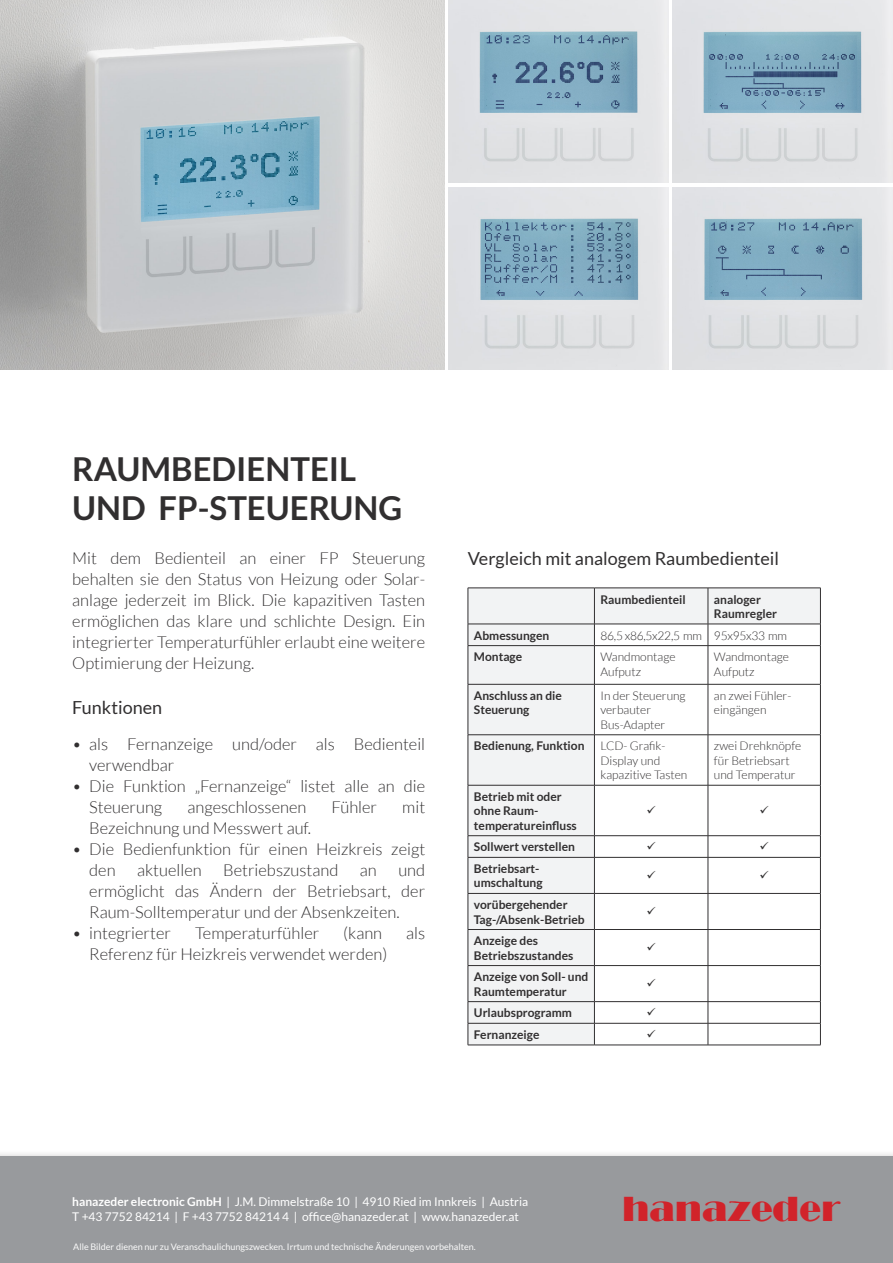
<style>
.page{position:relative;width:893px;height:1263px;background:#fff}
.page>*{position:absolute;margin:0;border:0;box-sizing:border-box;transform-origin:0 0}
.t1{font:36px "Drury Lane";color:#d1232a}
.t2{font:700 33px/39.6px "Lato";color:#312f30}
.t3{font:18px "Lato";color:#312f30}
.Fliesstext{font:300 16.5px/21px "Lato";color:#312f30}
.t4{font:700 12px/14.4px "Lato";color:#312f30}
.t5{font:300 12px/14.4px "Lato";color:#312f30}
.t6{font:12px "Lato";color:#fff}
.t7{font:300 12px "Lato";letter-spacing:-.02em;color:#312f30}
.t8{font:9px "Lato";color:#fafafa}
.s1{font-weight:700}
</style>
<div class="page">
<div style="left:0;top:1150px;width:893px;height:113px;background:#231f20;opacity:.4"></div>
<div style="left:0;top:1157px;width:893px;height:106px;background:#989a9d"></div>
<div style="left:469px;top:646px;width:125px;height:399px;background:#f2f3f4"></div>
<hr style="left:468px;top:1045px;width:126px;height:1px;background:#312f30">
<hr style="left:594px;top:1045px;width:114px;height:1px;background:#312f30">
<hr style="left:708px;top:1045px;width:113px;height:1px;background:#312f30">
<svg style="left:468px;top:588px;width:353px;height:57px"></svg>
<hr style="left:468px;top:645px;width:126px;height:1px;background:#312f30">
<hr style="left:468px;top:646px;width:1px;height:38px;background:#312f30">
<hr style="left:594px;top:645px;width:114px;height:1px;background:#312f30">
<hr style="left:594px;top:646px;width:1px;height:38px;background:#312f30">
<hr style="left:708px;top:645px;width:113px;height:1px;background:#312f30">
<hr style="left:708px;top:646px;width:1px;height:38px;background:#312f30">
<hr style="left:820px;top:646px;width:1px;height:38px;background:#312f30">
<hr style="left:468px;top:684px;width:126px;height:1px;background:#312f30">
<hr style="left:468px;top:684px;width:1px;height:50px;background:#312f30">
<hr style="left:594px;top:684px;width:114px;height:1px;background:#312f30">
<hr style="left:594px;top:684px;width:1px;height:50px;background:#312f30">
<hr style="left:708px;top:684px;width:113px;height:1px;background:#312f30">
<hr style="left:708px;top:684px;width:1px;height:50px;background:#312f30">
<hr style="left:820px;top:684px;width:1px;height:50px;background:#312f30">
<hr style="left:468px;top:734px;width:126px;height:1px;background:#312f30">
<hr style="left:468px;top:735px;width:1px;height:50px;background:#312f30">
<hr style="left:594px;top:734px;width:114px;height:1px;background:#312f30">
<hr style="left:594px;top:735px;width:1px;height:50px;background:#312f30">
<hr style="left:708px;top:734px;width:113px;height:1px;background:#312f30">
<hr style="left:708px;top:735px;width:1px;height:50px;background:#312f30">
<hr style="left:820px;top:735px;width:1px;height:50px;background:#312f30">
<hr style="left:468px;top:785px;width:126px;height:1px;background:#312f30">
<hr style="left:468px;top:785px;width:1px;height:50px;background:#312f30">
<hr style="left:594px;top:785px;width:114px;height:1px;background:#312f30">
<hr style="left:594px;top:785px;width:1px;height:50px;background:#312f30">
<hr style="left:708px;top:785px;width:113px;height:1px;background:#312f30">
<hr style="left:708px;top:785px;width:1px;height:50px;background:#312f30">
<hr style="left:820px;top:785px;width:1px;height:50px;background:#312f30">
<hr style="left:468px;top:835px;width:126px;height:1px;background:#312f30">
<svg style="left:468px;top:836px;width:1px;height:21px"></svg>
<hr style="left:594px;top:835px;width:114px;height:1px;background:#312f30">
<svg style="left:594px;top:836px;width:1px;height:21px"></svg>
<hr style="left:708px;top:835px;width:113px;height:1px;background:#312f30">
<svg style="left:708px;top:836px;width:1px;height:21px"></svg>
<svg style="left:820px;top:836px;width:1px;height:21px"></svg>
<hr style="left:468px;top:857px;width:126px;height:1px;background:#312f30">
<hr style="left:468px;top:857px;width:1px;height:36px;background:#312f30">
<hr style="left:594px;top:857px;width:114px;height:1px;background:#312f30">
<hr style="left:594px;top:857px;width:1px;height:36px;background:#312f30">
<hr style="left:708px;top:857px;width:113px;height:1px;background:#312f30">
<hr style="left:708px;top:857px;width:1px;height:36px;background:#312f30">
<hr style="left:820px;top:857px;width:1px;height:36px;background:#312f30">
<hr style="left:468px;top:893px;width:126px;height:1px;background:#312f30">
<hr style="left:468px;top:894px;width:1px;height:35px;background:#312f30">
<hr style="left:594px;top:893px;width:114px;height:1px;background:#312f30">
<hr style="left:594px;top:894px;width:1px;height:35px;background:#312f30">
<hr style="left:708px;top:893px;width:113px;height:1px;background:#312f30">
<hr style="left:708px;top:894px;width:1px;height:35px;background:#312f30">
<hr style="left:820px;top:894px;width:1px;height:35px;background:#312f30">
<hr style="left:468px;top:929px;width:126px;height:1px;background:#312f30">
<hr style="left:468px;top:930px;width:1px;height:35px;background:#312f30">
<hr style="left:594px;top:929px;width:114px;height:1px;background:#312f30">
<hr style="left:594px;top:930px;width:1px;height:35px;background:#312f30">
<hr style="left:708px;top:929px;width:113px;height:1px;background:#312f30">
<hr style="left:708px;top:930px;width:1px;height:35px;background:#312f30">
<hr style="left:820px;top:930px;width:1px;height:35px;background:#312f30">
<hr style="left:468px;top:965px;width:126px;height:1px;background:#312f30">
<hr style="left:468px;top:966px;width:1px;height:35px;background:#312f30">
<hr style="left:594px;top:965px;width:114px;height:1px;background:#312f30">
<hr style="left:594px;top:966px;width:1px;height:35px;background:#312f30">
<hr style="left:708px;top:965px;width:113px;height:1px;background:#312f30">
<hr style="left:708px;top:966px;width:1px;height:35px;background:#312f30">
<hr style="left:820px;top:966px;width:1px;height:35px;background:#312f30">
<hr style="left:468px;top:1001px;width:126px;height:1px;background:#312f30">
<svg style="left:468px;top:1002px;width:1px;height:43px"></svg>
<hr style="left:594px;top:1001px;width:114px;height:1px;background:#312f30">
<svg style="left:594px;top:1002px;width:1px;height:43px"></svg>
<hr style="left:708px;top:1001px;width:113px;height:1px;background:#312f30">
<svg style="left:708px;top:1002px;width:1px;height:43px"></svg>
<svg style="left:820px;top:1002px;width:1px;height:43px"></svg>
<hr style="left:468px;top:1023px;width:126px;height:1px;background:#312f30">
<hr style="left:594px;top:1023px;width:114px;height:1px;background:#312f30">
<hr style="left:708px;top:1023px;width:113px;height:1px;background:#312f30">
<img style="left:0;top:0;width:444px;height:370px">
<img style="left:449px;top:0;width:220px;height:183px">
<img style="left:449px;top:187px;width:220px;height:183px">
<img style="left:673px;top:0;width:220px;height:183px">
<img style="left:673px;top:187px;width:220px;height:183px">
<p class="t2" style="left:72px;top:448px;width:332px">RAUMBEDIENTEIL<br>UND FP-STEUERUNG</p>
<p class="Fliesstext" style="left:72px;top:548px;width:354px">Mit dem Bedienteil an einer FP Steuerung</p>
<p class="t3" style="left:468px;top:549px;width:313px">Vergleich mit analogem Raumbedienteil</p>
<p class="Fliesstext" style="left:72px;top:569px;width:354px;text-align:justify">behalten sie den Status von Heizung oder Solar&shy;anlage jederzeit im Blick. Die kapazitiven Tasten ermöglichen das klare und schlichte Design. Ein integrierter Temperaturfühler erlaubt eine weitere Optimierung der Heizung.</p>
<p class="t4" style="left:600px;top:592px;width:87px">Raumbedienteil</p>
<p class="t4" style="left:714px;top:592px;width:65px">analoger<br>Raumregler</p>
<p class="t4" style="left:474px;top:628px;width:77px">Abmessungen</p>
<p class="t7" style="left:600px;top:629px;width:103px">86,5 x86,5x22,5 mm</p>
<p class="t7" style="left:714px;top:629px;width:74px">95x95x33 mm</p>
<p class="t4" style="left:474px;top:649px;width:50px">Montage</p>
<p class="t5" style="left:600px;top:650px;width:77px">Wandmontage<br>Aufputz</p>
<p class="t5" style="left:714px;top:650px;width:77px">Wandmontage<br>Aufputz</p>
<p class="t4" style="left:474px;top:688px;width:89px">Anschluss an die<br>Steuerung</p>
<p class="t5" style="left:600px;top:688px;width:87px">In der Steuerung verbauter<br>Bus-Adapter</p>
<p class="t5" style="left:714px;top:688px;width:79px">an zwei Fühler&shy;eingängen</p>
<p class="t4" style="left:474px;top:739px;width:112px">Bedienung, Funktion</p>
<p class="t5" style="left:600px;top:739px;width:88px">LCD- Grafik-<br>Display und kapazitive Tasten</p>
<p class="t5" style="left:714px;top:739px;width:89px">zwei Drehknöpfe für Betriebsart und Temperatur</p>
<p class="t4" style="left:474px;top:789px;width:104px">Betrieb mit oder ohne Raum&shy;temperatureinfluss</p>
<p class="t4" style="left:474px;top:840px;width:103px">Sollwert verstellen</p>
<p class="t4" style="left:474px;top:861px;width:70px">Betriebsart&shy;umschaltung</p>
<p class="t4" style="left:474px;top:897px;width:112px">vorübergehender<br>Tag-/Absenk-Betrieb</p>
<p class="t4" style="left:474px;top:933px;width:101px">Anzeige des<br>Betriebszustandes</p>
<p class="t4" style="left:474px;top:969px;width:116px">Anzeige von Soll- und<br>Raumtemperatur</p>
<p class="t4" style="left:474px;top:1005px;width:100px">Urlaubsprogramm</p>
<p class="t4" style="left:474px;top:1027px;width:67px">Fernanzeige</p>
<p class="t3" style="left:72px;top:697px;width:91px">Funktionen</p>
<p class="Fliesstext" style="left:89px;top:733px;width:337px;text-indent:-17px">• als Fernanzeige und/oder als Bedienteil verwendbar</p>
<p class="Fliesstext" style="left:89px;top:775px;width:337px;text-indent:-17px">• Die Funktion „Fernanzeige“ listet alle an die<br>Steuerung</p>
<p class="Fliesstext" style="left:187px;top:796px;width:120px">angeschlossenen</p>
<p class="Fliesstext" style="left:331px;top:796px;width:47px">Fühler</p>
<p class="Fliesstext" style="left:402px;top:796px;width:24px">mit</p>
<p class="Fliesstext" style="left:89px;top:817px;width:223px">Bezeichnung und Messwert auf.</p>
<p class="Fliesstext" style="left:89px;top:838px;width:337px;text-indent:-17px">• Die Bedienfunktion für einen Heizkreis zeigt den</p>
<p class="Fliesstext" style="left:89px;top:859px;width:337px;text-align:justify;text-indent:309px">und ermöglicht das Ändern der Betriebsart, der Raum-Solltemperatur und der Absenkzeiten.</p>
<p class="Fliesstext" style="left:72px;top:922px;width:100px">• integrierter</p>
<p class="Fliesstext" style="left:195px;top:922px;width:126px">Temperaturfühler</p>
<p class="Fliesstext" style="left:343px;top:922px;width:40px">(kann</p>
<p class="Fliesstext" style="left:406px;top:922px;width:21px">als</p>
<p class="Fliesstext" style="left:89px;top:943px;width:300px">Referenz für Heizkreis verwendet werden)</p>
<p class="Fliesstext" style="left:137px;top:859px;width:66px">aktuellen</p>
<p class="Fliesstext" style="left:223px;top:859px;width:117px">Betriebszustand</p>
<p class="Fliesstext" style="left:360px;top:859px;width:18px">an</p>
<p class="t6" style="left:72px;top:1195px;width:457px"><span class="s1">hanazeder electronic GmbH</span> | J.M. Dimmelstraße 10 | 4910 Ried im Innkreis | Austria</p>
<p class="t6" style="left:72px;top:1210px;width:448px">T +43 7752 84214 | F +43 7752 84214 4 | office@hanazeder.at | www.hanazeder.at</p>
<p class="t8" style="left:73px;top:1242px;width:404px">Alle Bilder dienen nur zu Veranschaulichungszwecken. Irrtum und technische Änderungen vorbehalten.</p>
<p class="t1" style="left:622px;top:1188px;width:219px">hanazeder</p>
</div>
